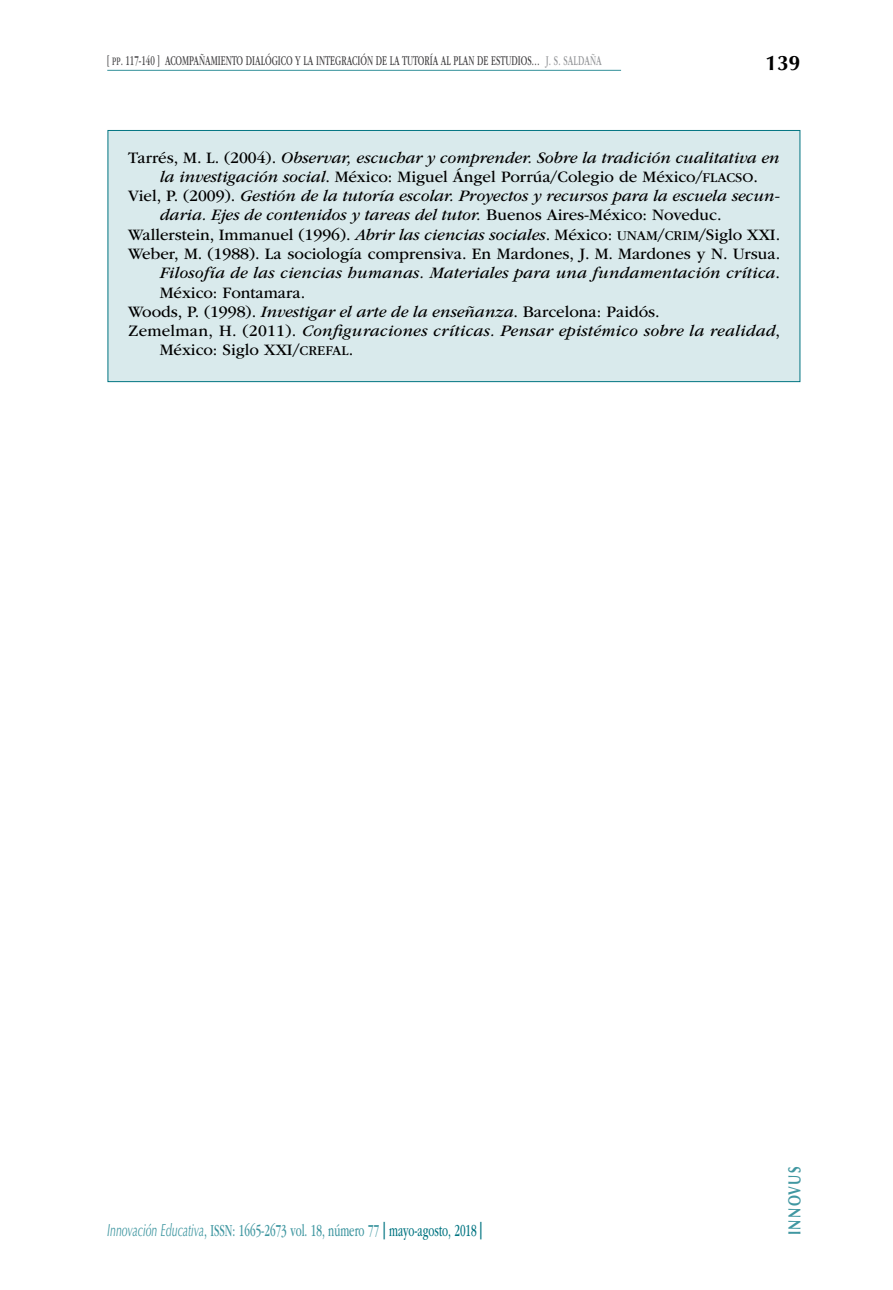
<style>
.page{position:relative;width:893px;height:1290px;background:#fff}
.page>*{position:absolute;margin:0;border:0;box-sizing:border-box;transform-origin:0 0}
.t1{font:700 21px "Optima LT Std";color:#000}
.t2{font:17.5px "ITC Garamond Std";color:#4097a1;scale:.6 1}
.t3{font:700 17.5px "Optima LT Std";letter-spacing:.1em;color:#4097a1;scale:.75 1}
.t4{font:italic 16.62px "ITC Garamond Std";color:#000}
.t5{font:16.62px "ITC Garamond Std";color:#000}
.t6{font:14px "ITC Garamond Std";color:#414042;scale:.6 1}
.s1{font-family:"ITC Garamond Std Bk SC850";font-size:11.9px}
.s2{color:#939598}
.s3{font-style:normal}
.s4{font-style:italic}
.s5{font-size:14px}
.s6{font-family:"Optima LT Std";font-style:italic}
.s7{font-family:"Optima LT Std";font-weight:900;color:#007481}
.s8{color:#007481}
</style>
<div class="page">
<hr style="left:107px;top:70px;width:514px;height:1px;background:#33909a">
<div style="left:107px;top:130px;width:693px;height:252px;background:#d9eaec;border:1px solid #007481"></div>
<p class="t6" style="left:107px;top:53px;width:826px">[ <span class="s1">pp</span>. 117-140 ] ACOMPAÑAMIENTO DIALÓGICO Y LA INTEGRACIÓN DE LA TUTORÍA AL PLAN DE ESTUDIOS… <span class="s2">J. S. SALDAÑA</span></p>
<p class="t1" style="left:766px;top:50px;width:37px">139</p>
<p class="t4" style="left:128px;top:148px;width:653px"><span class="s3">Tarrés, M. L. (2004).</span> Observar, escuchar y comprender. Sobre la tradición cualitativa en</p>
<p class="t5" style="left:160px;top:168px;width:600px"><span class="s4">la investigación social</span>. México: Miguel Ángel Porrúa/Colegio de México/<span class="s5">FLACSO</span>.</p>
<p class="t4" style="left:128px;top:187px;width:653px"><span class="s3">Viel, P. (2009).</span> Gestión de la tutoría escolar. Proyectos y recursos para la escuela secun-</p>
<p class="t4" style="left:160px;top:206px;width:563px">daria. Ejes de contenidos y tareas del tutor. <span class="s3">Buenos Aires-México: Noveduc.</span></p>
<p class="t5" style="left:128px;top:225px;width:653px">Wallerstein, Immanuel (1996). <span class="s4">Abrir las ciencias sociales</span>. México: <span class="s5">UNAM</span>/<span class="s5">CRIM</span>/Siglo XXI.</p>
<p class="t5" style="left:128px;top:245px;width:653px">Weber, M. (1988). La sociología comprensiva. En Mardones, J. M. Mardones y N. Ursua.</p>
<p class="t4" style="left:160px;top:264px;width:622px">Filosofía de las ciencias humanas. Materiales para una fundamentación crítica<span class="s3">.</span></p>
<p class="t5" style="left:160px;top:283px;width:147px">México: Fontamara.</p>
<p class="t5" style="left:128px;top:302px;width:533px">Woods, P. (1998). <span class="s4">Investigar el arte de la enseñanza</span>. Barcelona: Paidós.</p>
<p class="t4" style="left:128px;top:322px;width:653px"><span class="s3">Zemelman, H. (2011).</span> Configuraciones críticas. Pensar epistémico sobre la realidad<span class="s3">,</span></p>
<p class="t5" style="left:160px;top:341px;width:195px">México: Siglo XXI/<span class="s5">CREFAL</span>.</p>
<p class="t2" style="left:107px;top:1221px;width:626px"><span class="s6">Innovación Educativa</span>, ISSN: 1665-2673 vol. 18, número 77 <span class="s7">|</span> <span class="s8">mayo-agosto, 2018</span> <span class="s7">|</span></p>
<p class="t3" style="left:784px;top:1235px;width:93px;rotate:-90deg">INNOVUS</p>
</div>
